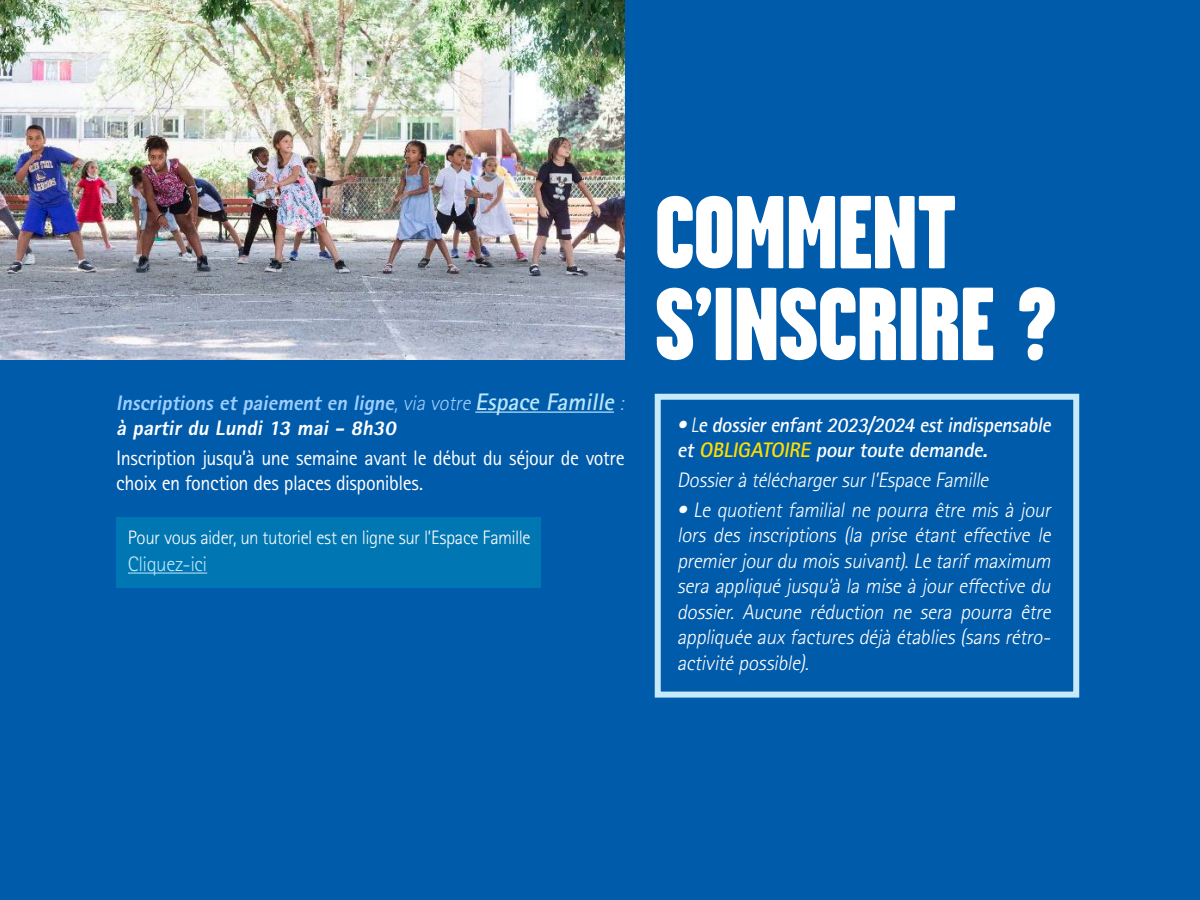
<style>
.page{position:relative;width:1200px;height:900px;background:#005baa}
.page>*{position:absolute;margin:0;border:0;box-sizing:border-box;transform-origin:0 0}
.t1{font:900 103.5px/91.8px "Garage Gothic";letter-spacing:-.02em;color:#fff}
.t2{font:italic 300 21px/25.5px "Rotis Sans Serif Pro";letter-spacing:-.015em;color:#fff}
.t3{font:21px/25.5px "Rotis Sans Serif Pro";letter-spacing:-.02em;color:#fff;scale:.96 1}
.t4{font:italic 800 21px/25.5px "Rotis Sans Serif Pro";color:#9cceff}
.t5{font:italic 700 21px/25.5px "Rotis Sans Serif Pro";color:#fff;scale:.96 1}
.t6{font:300 21px "Rotis Sans Serif Pro";letter-spacing:-.02em;color:#b9e6fa}
.t7{font:300 19.5px "Rotis Sans Serif Pro";letter-spacing:-.02em;color:#fff}
.s1{font-weight:300}
.s2{font-weight:700;font-size:24px;color:#b9e6fa}
.s3{color:#fff}
.s4{color:#fd0}
</style>
<div class="page">
<img style="left:0;top:0;width:625px;height:360px">
<div style="left:116px;top:517px;width:425px;height:71px;background:#0076b3"></div>
<div style="left:655px;top:394px;width:424px;height:304px;border:6px solid #c7eafb"></div>
<hr style="left:128px;top:573px;width:79px;height:1px;background:#b9e6fa">
<hr style="left:475px;top:412px;width:139px;height:1px;background:#b9e6fa">
<p class="t4" style="left:116px;top:390px;width:513px">Inscriptions et paiement en ligne<span class="s1">,via votre</span> <span class="s2">Espace Famille</span> <span class="s1">: </span><span class="s3">à partir du Lundi 13 mai - 8h30</span></p>
<p class="t3" style="left:116px;top:445px;width:531px">Inscription jusqu’à une semaine avant le début du séjour de votre choix en fonction des places disponibles.</p>
<p class="t7" style="left:128px;top:526px;width:404px">Pour vous aider, un tutoriel est en ligne sur l’Espace Famille</p>
<p class="t6" style="left:128px;top:552px;width:81px">Cliquez-ici</p>
<h1 class="t1" style="left:655px;top:186px;width:405px">COMMENT<br>S’INSCRIRE ?</h1>
<p class="t5" style="left:677px;top:412px;width:395px"><span class="s1">• L</span>e dossierenfant2023/2024 estindispensable et <span class="s4">OBLIGATOIRE</span> pour toute demande.</p>
<p class="t2" style="left:677px;top:468px;width:317px">Dossierà téléchargersurl’Espace Famille</p>
<p class="t2" style="left:677px;top:497px;width:379px">• Le quotient familial ne pourra être mis à jour lors des inscriptions (la prise étant effective le premierjourdu mois suivant).Le tarifmaximum sera appliqué jusqu’à la mise à jour effective du dossier. Aucune réduction ne sera pourra être appliquée aux factures déjà établies (sans rétro&shy;activité possible).</p>
</div>
